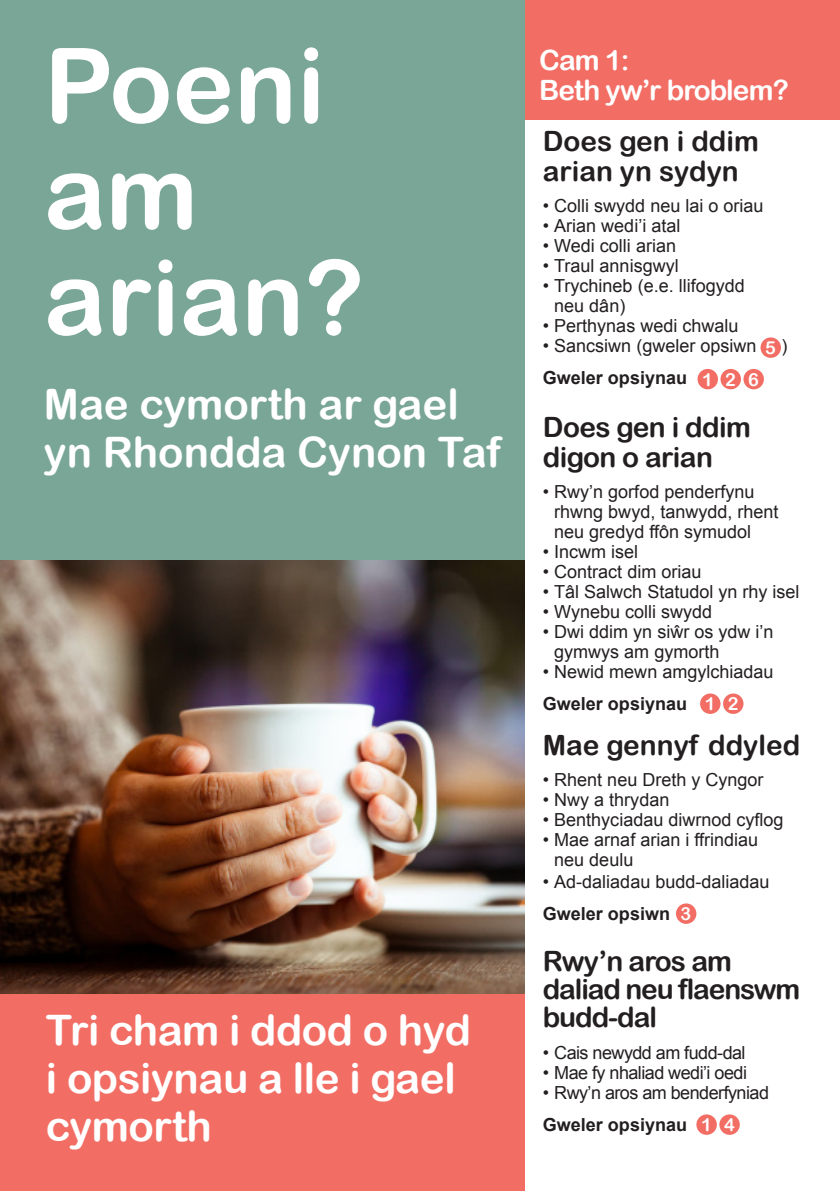
<style>
.page{position:relative;width:840px;height:1191px;background:#fff}
.page>*{position:absolute;margin:0;border:0;box-sizing:border-box;transform-origin:0 0}
.t1{font:104px/106px "Arial Rounded MT Bold";color:#fff}
.front_statements{font:42px/48px "Arial Rounded MT Bold";letter-spacing:-.01em;color:#fff}
.front_statements-2{font:28px/30px "Arial Rounded MT Bold";color:#231f20}
.front_statements-3{font:28px/28px "Arial Rounded MT Bold";letter-spacing:-.04em;color:#231f20}
.front_statements-4{font:28px/30px "Arial Rounded MT Bold";letter-spacing:-.02em;color:#231f20}
.front_statements-5{font:28px/30px "Arial Rounded MT Bold";letter-spacing:-.03em;color:#fff}
.t2{font:18px/20px "Arial";color:#231f20}
.t3{font:18px "Arial";letter-spacing:-.03em;color:#231f20}
.front_bullets{font:700 18px "Arial";color:#231f20}
.text{font:700 18px "Arial";color:#231f20}
.text-2{font:18px "Arial Rounded MT Bold";color:#fff}
</style>
<div class="page">
<img style="left:0;top:559px;width:524px;height:435px">
<div style="left:0;top:0;width:524px;height:559px;background:#79a697"></div>
<div style="left:0;top:994px;width:524px;height:197px;background:#f26e65"></div>
<div style="left:524px;top:0;width:315px;height:119px;background:#f26e65"></div>
<div style="left:720px;top:369px;width:20px;height:20px;background:#f26e65;border-radius:50%"></div>
<div style="left:760px;top:337px;width:20px;height:21px;background:#f26e65;border-radius:50%"></div>
<div style="left:743px;top:369px;width:20px;height:20px;background:#f26e65;border-radius:50%"></div>
<div style="left:697px;top:369px;width:20px;height:20px;background:#f26e65;border-radius:50%"></div>
<div style="left:675px;top:903px;width:21px;height:21px;background:#f26e65;border-radius:50%"></div>
<div style="left:719px;top:1114px;width:20px;height:20px;background:#f26e65;border-radius:50%"></div>
<div style="left:696px;top:1114px;width:20px;height:20px;background:#f26e65;border-radius:50%"></div>
<div style="left:722px;top:693px;width:21px;height:21px;background:#f26e65;border-radius:50%"></div>
<div style="left:699px;top:693px;width:21px;height:21px;background:#f26e65;border-radius:50%"></div>
<p class="t1" style="left:44px;top:31px;width:321px">Poeni am arian?</p>
<p class="front_statements" style="left:44px;top:379px;width:458px">Mae cymorth ar gael yn Rhondda Cynon Taf</p>
<p class="front_statements" style="left:46px;top:1005px;width:426px">Tri cham i ddod o hyd i opsiynau a lle i gael cymorth</p>
<p class="front_statements-5" style="left:539px;top:45px;width:251px">Cam 1:<br>Beth yw’r broblem?</p>
<p class="front_statements-2" style="left:542px;top:125px;width:217px">Does gen i ddim arian yn sydyn</p>
<p class="t2" style="left:542px;top:196px;width:222px">• Colli swydd neu lai o oriau</p>
<p class="t2" style="left:542px;top:216px;width:139px">• Arian wedi’i atal</p>
<p class="t2" style="left:542px;top:236px;width:135px">• Wedi colli arian</p>
<p class="t2" style="left:542px;top:256px;width:137px">• Traul annisgwyl</p>
<p class="t2" style="left:554px;top:276px;width:192px;text-indent:-11px">• Trychineb (e.e. llifogydd neu dân)</p>
<p class="t2" style="left:542px;top:316px;width:197px">• Perthynas wedi chwalu</p>
<p class="t2" style="left:542px;top:336px;width:215px">• Sancsiwn (gweler opsiwn</p>
<p class="t2" style="left:781px;top:336px;width:7px">)</p>
<p class="front_bullets" style="left:542px;top:366px;width:146px">Gweler opsiynau</p>
<p class="front_statements-4" style="left:542px;top:412px;width:209px">Does gen i ddim digon o arian</p>
<p class="t2" style="left:554px;top:482px;width:226px;text-indent:-11px">• Rwy’n gorfod penderfynu rhwng bwyd, tanwydd, rhent neu gredyd ffôn symudol</p>
<p class="t2" style="left:542px;top:542px;width:97px">• Incwm isel</p>
<p class="t2" style="left:542px;top:562px;width:160px">• Contract dim oriau</p>
<p class="t2" style="left:542px;top:582px;width:258px">• Tâl Salwch Statudol yn rhy isel</p>
<p class="t2" style="left:542px;top:602px;width:171px">• Wynebu colli swydd</p>
<p class="t2" style="left:554px;top:622px;width:221px;text-indent:-11px">• Dwi ddim yn siŵr os ydw i’n gymwys am gymorth</p>
<p class="t2" style="left:542px;top:662px;width:232px">• Newid mewn amgylchiadau</p>
<p class="front_bullets" style="left:542px;top:692px;width:146px">Gweler opsiynau</p>
<p class="front_statements-2" style="left:542px;top:730px;width:259px">Mae gennyf ddyled</p>
<p class="t2" style="left:542px;top:770px;width:222px">• Rhent neu Dreth y Cyngor</p>
<p class="t2" style="left:542px;top:790px;width:128px">• Nwy a thrydan</p>
<p class="t2" style="left:542px;top:810px;width:242px">• Benthyciadau diwrnod cyflog</p>
<p class="t2" style="left:554px;top:830px;width:205px;text-indent:-11px">• Mae arnaf arian i ffrindiau neu deulu</p>
<p class="t2" style="left:542px;top:872px;width:228px">• Ad-daliadau budd-daliadau</p>
<p class="front_bullets" style="left:542px;top:902px;width:129px">Gweler opsiwn</p>
<p class="front_statements-3" style="left:542px;top:947px;width:259px">Rwy’n aros am daliad neu flaenswm budd-dal</p>
<p class="t3" style="left:542px;top:1040px;width:204px">• Cais newydd am fudd-dal</p>
<p class="t3" style="left:542px;top:1060px;width:205px">• Mae fy nhaliad wedi’i oedi</p>
<p class="t3" style="left:542px;top:1080px;width:227px">• Rwy’n aros am benderfyniad</p>
<p class="text" style="left:542px;top:1112px;width:146px">Gweler opsiynau</p>
<p class="text-2" style="left:764px;top:337px;width:12px">5</p>
<p class="text-2" style="left:701px;top:369px;width:12px">1</p>
<p class="text-2" style="left:747px;top:369px;width:12px">6</p>
<p class="text-2" style="left:724px;top:369px;width:12px">2</p>
<p class="text-2" style="left:704px;top:693px;width:12px">1</p>
<p class="text-2" style="left:727px;top:693px;width:12px">2</p>
<p class="text-2" style="left:680px;top:903px;width:12px">3</p>
<p class="text-2" style="left:700px;top:1114px;width:12px">1</p>
<p class="text-2" style="left:723px;top:1114px;width:12px">4</p>
</div>
